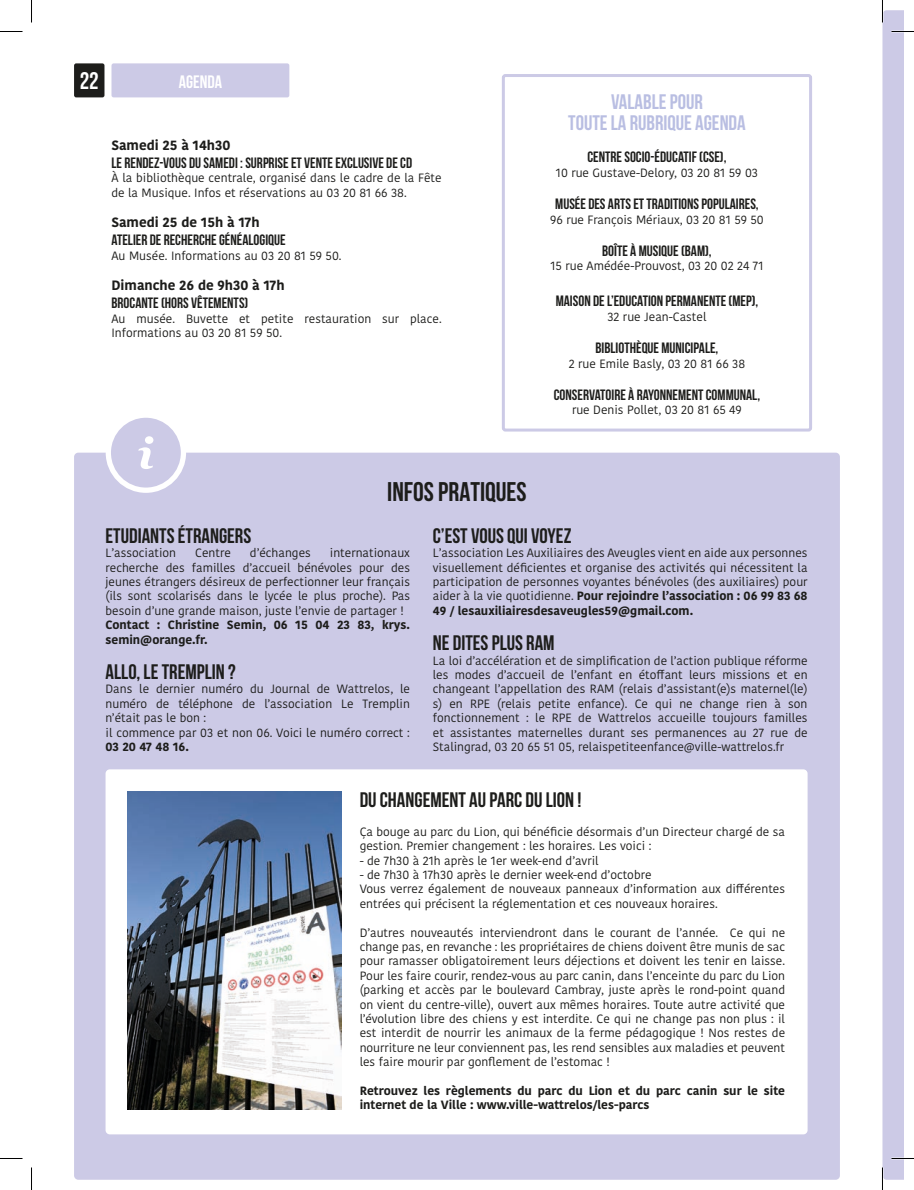
<style>
.page{position:relative;width:914px;height:1190px;background:#fff}
.page>*{position:absolute;margin:0;border:0;box-sizing:border-box;transform-origin:0 0}
.t1{font:700 27px "Bebas Neue";color:#1d1d1b}
.t2{font:700 24px "Bebas Neue";color:#fff}
.t3{font:700 21px "Bebas Neue";color:#1d1d1b}
.t4{font:700 21px "Bebas Neue";color:#b9bee2}
.t5{font:700 18px "Bebas Neue";color:#fff}
.t6{font:15px "Bebas Neue";color:#1d1d1b}
.t7{font:700 13.5px "Kohinoor Bangla";color:#1d1d1b}
.t8{font:12px/14.4px "Kohinoor Bangla";color:#1d1d1b;text-align:justify}
.t9{font:700 12px/14.4px "Kohinoor Bangla";color:#1d1d1b}
.s1{font-weight:700}
</style>
<div class="page">
<div style="left:74px;top:63px;width:30px;height:34px;background:#1d1d1b;border-radius:2px"></div>
<div style="left:111px;top:63px;width:178px;height:34px;background:#cccae6;border-radius:2px"></div>
<div style="left:74px;top:453px;width:765px;height:727px;background:#cccae6;border-radius:4px"></div>
<div style="left:105px;top:769px;width:702px;height:365px;background:#fff;border-radius:4px"></div>
<div style="left:108px;top:415px;width:75px;height:75px;background:#cccae6;border-radius:50%"></div>
<div style="left:106px;top:412px;width:80px;height:81px;border:5px solid #fff;border-radius:50%"></div>
<svg style="left:138px;top:436px;width:15px;height:33px"></svg>
<div style="left:502px;top:74px;width:310px;height:357px;border:3px solid #cccae6;border-radius:2px"></div>
<img style="left:128px;top:791px;width:214px;height:318px">
<svg style="left:0;top:31px;width:22px;height:1px"></svg>
<svg style="left:0;top:1158px;width:22px;height:1px"></svg>
<svg style="left:31px;top:0;width:1px;height:22px"></svg>
<svg style="left:31px;top:1167px;width:1px;height:23px"></svg>
<svg style="left:882px;top:0;width:31px;height:1190px"></svg>
<h2 class="t2" style="left:80px;top:68px;width:21px">22</h2>
<p class="t5" style="left:179px;top:71px;width:45px">AGENDA</p>
<p class="t7" style="left:111px;top:133px;width:120px">Samedi 25 à 14h30</p>
<p class="t6" style="left:111px;top:154px;width:302px">LE RENDEZ-VOUS DU SAMEDI : SURPRISE ET VENTE EXCLUSIVE DE CD</p>
<p class="t8" style="left:111px;top:171px;width:331px">À la bibliothèque centrale, organisé dans le cadre de la Fête de la Musique. Infos et réservations au 03 20 81 66 38.</p>
<p class="t7" style="left:111px;top:211px;width:150px">Samedi 25 de 15h à 17h</p>
<p class="t6" style="left:111px;top:232px;width:176px">ATELIER DE RECHERCHE GÉNÉALOGIQUE</p>
<p class="t8" style="left:111px;top:248px;width:231px">Au Musée. Informations au 03 20 81 59 50.</p>
<p class="t7" style="left:111px;top:274px;width:175px">Dimanche 26 de 9h30 à 17h</p>
<p class="t6" style="left:111px;top:295px;width:138px">BROCANTE (HORS VÊTEMENTS)</p>
<p class="t8" style="left:111px;top:311px;width:332px">Au musée. Buvette et petite restauration sur place.<br>Informations au 03 20 81 59 50.</p>
<p class="t4" style="left:611px;top:90px;width:93px">VALABLE POUR</p>
<p class="t4" style="left:568px;top:111px;width:179px">TOUTE LA RUBRIQUE AGENDA</p>
<p class="t6" style="left:587px;top:149px;width:140px">CENTRE SOCIO-ÉDUCATIF (CSE),</p>
<p class="t8" style="left:556px;top:165px;width:204px">10 rue Gustave-Delory, 03 20 81 59 03</p>
<p class="t6" style="left:555px;top:196px;width:205px">MUSÉE DES ARTS ET TRADITIONS POPULAIRES,</p>
<p class="t8" style="left:550px;top:212px;width:215px">96 rue François Mériaux, 03 20 81 59 50</p>
<p class="t6" style="left:602px;top:242px;width:111px">BOÎTE À MUSIQUE (BAM),</p>
<p class="t8" style="left:550px;top:259px;width:214px">15 rue Amédée-Prouvost, 03 20 02 24 71</p>
<p class="t6" style="left:555px;top:293px;width:204px">MAISON DE L’EDUCATION PERMANENTE (MEP),</p>
<p class="t8" style="left:607px;top:309px;width:101px">32 rue Jean-Castel</p>
<p class="t6" style="left:595px;top:340px;width:124px">BIBLIOTHÈQUE MUNICIPALE,</p>
<p class="t8" style="left:568px;top:356px;width:178px">2 rue Emile Basly, 03 20 81 66 38</p>
<p class="t6" style="left:553px;top:386px;width:208px">CONSERVATOIRE À RAYONNEMENT COMMUNAL,</p>
<p class="t8" style="left:572px;top:403px;width:171px">rue Denis Pollet, 03 20 81 65 49</p>
<p class="t1" style="left:387px;top:476px;width:141px">INFOS PRATIQUES</p>
<p class="t3" style="left:105px;top:524px;width:147px">ETUDIANTS ÉTRANGERS</p>
<p class="t8" style="left:105px;top:546px;width:72px">L’association</p>
<p class="t8" style="left:195px;top:546px;width:37px">Centre</p>
<p class="t8" style="left:250px;top:546px;width:62px">d’échanges</p>
<p class="t3" style="left:433px;top:524px;width:140px">C’EST VOUS QUI VOYEZ</p>
<p class="t8" style="left:433px;top:546px;width:376px">L’association Les Auxiliaires des Aveugles vient en aide aux personnes visuellement déficientes et organise des activités qui nécessitent la participation de personnes voyantes bénévoles (des auxiliaires) pour aider à la vie quotidienne. <span class="s1">Pour rejoindre l’association : 06 99 83 68<br>49 / lesauxiliairesdesaveugles59@gmail.com.</span></p>
<p class="t3" style="left:433px;top:631px;width:123px">NE DITES PLUS RAM</p>
<p class="t8" style="left:433px;top:653px;width:376px">La loi d’accélération et de simplification de l’action publique réforme les modes d’accueil de l’enfant en étoffant leurs missions et en changeant l’appellation des RAM (relais d’assistant(e)s maternel(le) s) en RPE (relais petite enfance). Ce qui ne change rien à son fonctionnement : le RPE de Wattrelos accueille toujours familles et assistantes maternelles durant ses permanences au 27 rue de Stalingrad, 03 20 65 51 05, relaispetiteenfance@ville-wattrelos.fr</p>
<p class="t3" style="left:359px;top:788px;width:223px">DU CHANGEMENT AU PARC DU LION !</p>
<p class="t8" style="left:359px;top:824px;width:427px">Ça bouge au parc du Lion, qui bénéficie désormais d’un Directeur chargé de sa gestion. Premier changement : les horaires. Les voici :</p>
<p class="t8" style="left:359px;top:853px;width:240px">- de 7h30 à 21h après le 1er week-end d’avril</p>
<p class="t8" style="left:359px;top:867px;width:293px">- de 7h30 à 17h30 après le dernier week-end d’octobre</p>
<p class="t8" style="left:359px;top:882px;width:427px">Vous verrez également de nouveaux panneaux d’information aux différentes entrées qui précisent la réglementation et ces nouveaux horaires.</p>
<p class="t8" style="left:359px;top:925px;width:427px">D’autres nouveautés interviendront dans le courant de l’année. Ce qui ne change pas, en revanche : les propriétaires de chiens doivent être munis de sac pour ramasser obligatoirement leurs déjections et doivent les tenir en laisse.<br>Pour les faire courir, rendez-vous au parc canin, dans l’enceinte du parc du Lion (parking et accès par le boulevard Cambray, juste après le rond-point quand on vient du centre-ville), ouvert aux mêmes horaires. Toute autre activité que l’évolution libre des chiens y est interdite. Ce qui ne change pas non plus : il est interdit de nourrir les animaux de la ferme pédagogique ! Nos restes de nourriture ne leur conviennent pas, les rend sensibles aux maladies et peuvent les faire mourir par gonflement de l’estomac !</p>
<p class="t9" style="left:359px;top:1083px;width:427px">Retrouvez les règlements du parc du Lion et du parc canin sur le site internet de la Ville : www.ville-wattrelos/les-parcs</p>
<p class="t8" style="left:105px;top:546px;width:306px;text-indent:224px">internationaux recherche des familles d’accueil bénévoles pour des jeunes étrangers désireux de perfectionner leur français (ils sont scolarisés dans le lycée le plus proche). Pas besoin d’une grande maison, juste l’envie de partager !</p>
<p class="t9" style="left:105px;top:617px;width:306px">Contact : Christine Semin, 06 15 04 23 83, krys. semin@orange.fr.</p>
<p class="t3" style="left:105px;top:660px;width:132px">ALLO, LE TREMPLIN ?</p>
<p class="t8" style="left:105px;top:682px;width:306px">Dans le dernier numéro du Journal de Wattrelos, le numéro de téléphone de l’association Le Tremplin n’était pas le bon :</p>
<p class="t8" style="left:105px;top:725px;width:306px">il commence par 03 et non 06. Voici le numéro correct :<br><span class="s1">03 20 47 48 16.</span></p>
</div>
